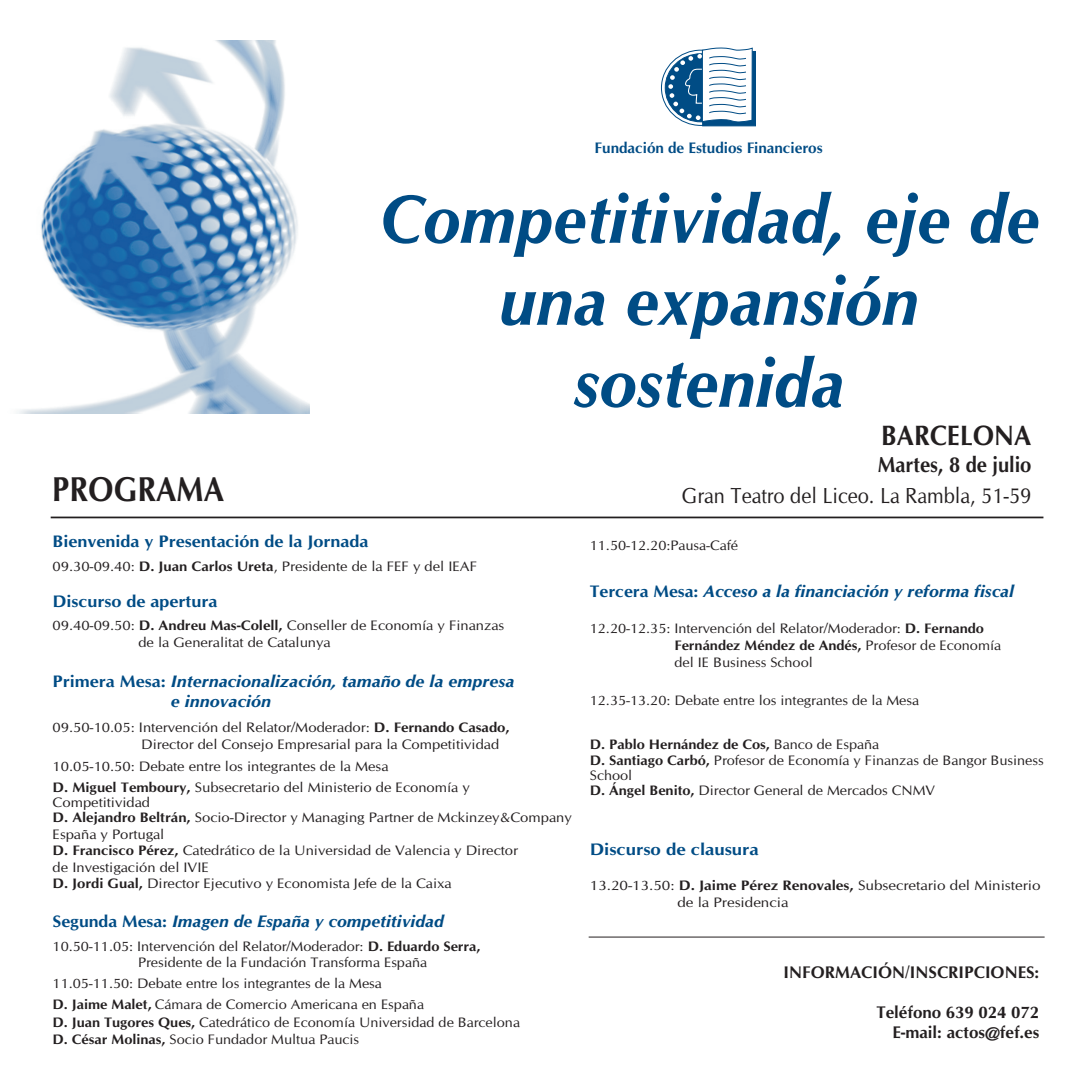
<style>
.page{position:relative;width:1092px;height:1092px;background:#fff}
.page>*{position:absolute;margin:0;border:0;box-sizing:border-box;transform-origin:0 0}
.t1{font:italic 700 68.6px/82.1px "CG Omega";color:#004c85;text-align:center}
.t2{font:700 34.65px "CG Omega";color:#231f20;scale:.89 1}
.t3{font:700 28.18px "CG Omega";color:#231f20;scale:.92 1}
.t4{font:21.88px "CG Omega";color:#231f20;scale:.92 1}
.t5{font:700 21.88px "CG Omega";color:#231f20;scale:.92 1}
.t6{font:700 16.97px/20.3px "CG Omega";color:#231f20;text-align:right}
.t7{font:italic 700 16.8px "CG Omega";color:#004c85;scale:1.06 1}
.t8{font:italic 700 16.8px/19.9px "CG Omega";color:#004c85;scale:1.08 1}
.t9{font:700 16.8px "CG Omega";color:#004c85;scale:1.08 1}
.t10{font:700 16.8px "CG Omega";color:#004c85;scale:1.11 1}
.t11{font:700 15.22px "CG Omega";color:#004c85}
.t12{font:13.83px/15.6px "CG Omega";color:#231f20;scale:1.06 1}
.t13{font:13.83px/16.4px "CG Omega";color:#231f20;scale:1.08 1}
.t14{font:13.83px/16.4px "CG Omega";color:#231f20;scale:1.11 1}
.s1{font-weight:700}
.s2{font-style:normal}
</style>
<div class="page">
<img style="left:17px;top:40px;width:293px;height:373px">
<hr style="left:51px;top:517px;width:992px;height:1px;background:#231f20">
<hr style="left:589px;top:937px;width:456px;height:1px;background:#231f20">
<svg style="left:661px;top:50px;width:80px;height:76px"></svg>
<div style="left:702px;top:51px;width:54px;height:75px;background:#004c85;border:1px solid #004c85"></div>
<svg style="left:668px;top:48px;width:85px;height:74px"></svg>
<h2 class="t2" style="left:52px;top:476px;width:195px">PROGRAMA</h2>
<p class="t11" style="left:595px;top:142px;width:230px">Fundación de Estudios Financieros</p>
<h1 class="t1" style="left:379px;top:183px;width:662px">Competitividad, eje de una expansión sostenida</h1>
<h3 class="t3" style="left:881px;top:424px;width:165px">BARCELONA</h3>
<h3 class="t5" style="left:878px;top:455px;width:168px">Martes, 8 de julio</h3>
<h3 class="t4" style="left:682px;top:486px;width:381px">Gran Teatro del Liceo. La Rambla, 51-59</h3>
<p class="t9" style="left:53px;top:535px;width:294px">Bienvenida y Presentación de la Jornada</p>
<p class="t13" style="left:53px;top:559px;width:395px">09.30-09.40: <span class="s1">D. Juan Carlos Ureta</span>, Presidente de la FEF y del IEAF</p>
<p class="t9" style="left:53px;top:595px;width:154px">Discurso de apertura</p>
<p class="t13" style="left:138px;top:618px;width:340px;text-indent:-86px">09.40-09.50: <span class="s1">D. Andreu Mas-Colell,</span> Conseller de Economía y Finanzas de la Generalitat de Catalunya</p>
<p class="t8" style="left:171px;top:672px;width:320px;text-indent:-118px"><span class="s2">Primera Mesa:</span> Internacionalización, tamaño de la empresa e innovación</p>
<p class="t13" style="left:141px;top:720px;width:342px;text-indent:-89px">09.50-10.05: Intervención del Relator/Moderador: <span class="s1">D. Fernando Casado,<br></span>Director del Consejo Empresarial para la Competitividad</p>
<p class="t13" style="left:53px;top:756px;width:388px;line-height:21.5px">10.05-10.50: Debate entre los integrantes de la Mesa<br><span class="s1">D. Miguel Temboury,</span> Subsecretario del Ministerio de Economía y</p>
<p class="t13" style="left:53px;top:795px;width:92px">Competitividad</p>
<p class="t13" style="left:53px;top:844px;width:432px"><span class="s1">D. Francisco Pérez,</span> Catedrático de la Universidad de Valencia y Director de Investigación del IVIE<br><span class="s1">D. Jordi Gual,</span> Director Ejecutivo y Economista Jefe de la Caixa</p>
<p class="t7" style="left:53px;top:914px;width:371px"><span class="s2">Segunda Mesa:</span> Imagen de España y competitividad</p>
<p class="t12" style="left:138px;top:939px;width:325px;line-height:16.4px;text-indent:-85px">10.50-11.05: Intervención del Relator/Moderador: <span class="s1">D. Eduardo Serra,<br></span>Presidente de la Fundación Transforma España</p>
<p class="t12" style="left:53px;top:974px;width:352px;line-height:21px">11.05-11.50: Debate entre los integrantes de la Mesa<br><span class="s1">D. Jaime Malet,</span> Cámara de Comercio Americana en España</p>
<p class="t12" style="left:53px;top:1015px;width:442px;line-height:16.4px"><span class="s1">D. Juan Tugores Ques,</span> Catedrático de Economía Universidad de Barcelona<br><span class="s1">D. César Molinas,</span> Socio Fundador Multua Paucis</p>
<p class="t13" style="left:53px;top:810px;width:482px"><span class="s1">D. Alejandro Beltrán,</span> Socio-Director y Managing Partner de Mckinzey&amp;Company<br>España y Portugal</p>
<p class="t12" style="left:590px;top:539px;width:141px">11.50-12.20:Pausa-Café</p>
<p class="t7" style="left:590px;top:584px;width:402px"><span class="s2">Tercera Mesa:</span> Acceso a la financiación y reforma fiscal</p>
<p class="t12" style="left:674px;top:621px;width:310px;line-height:16.6px;text-indent:-85px">12.20-12.35: Intervención del Relator/Moderador: <span class="s1">D. Fernando<br>Fernández Méndez de Andés,</span> Profesor de Economía del IE Business School</p>
<p class="t12" style="left:590px;top:694px;width:312px">12.35-13.20: Debate entre los integrantes de la Mesa</p>
<p class="t12" style="left:590px;top:737px;width:430px"><span class="s1">D. Pablo Hernández de Cos,</span> Banco de España<br><span class="s1">D. Santiago Carbó,</span> Profesor de Economía y Finanzas de Bangor Business School<br><span class="s1">D. Ángel Benito,</span> Director General de Mercados CNMV</p>
<p class="t10" style="left:590px;top:842px;width:154px">Discurso de clausura</p>
<p class="t14" style="left:677px;top:878px;width:329px;text-indent:-87px">13.20-13.50: <span class="s1">D. Jaime Pérez Renovales,</span> Subsecretario del Ministerio de la Presidencia</p>
<p class="t6" style="left:784px;top:963px;width:257px">INFORMACIÓN/INSCRIPCIONES:</p>
<p class="t6" style="left:877px;top:1003px;width:164px">Teléfono 639 024 072<br>E-mail: actos@fef.es</p>
</div>
